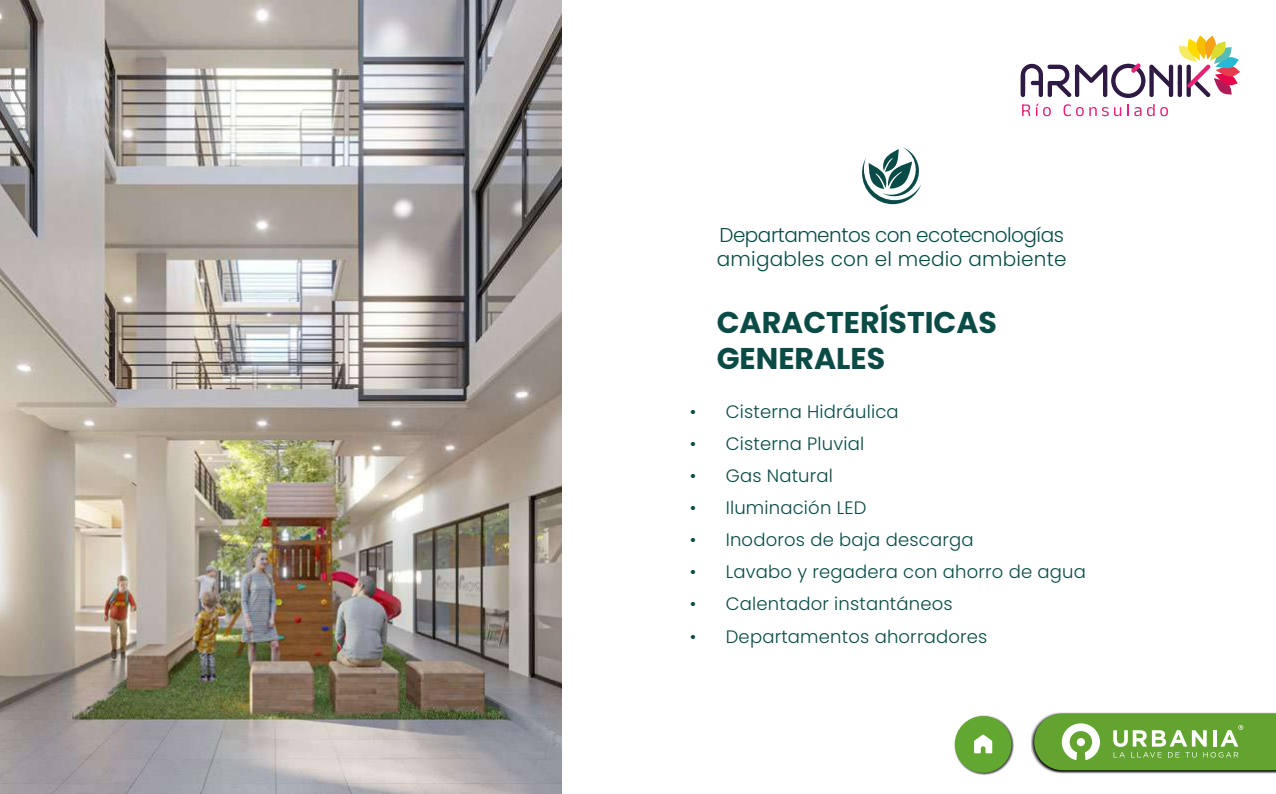
<style>
.page{position:relative;width:1276px;height:794px;background:#fff}
.page>*{position:absolute;margin:0;border:0;box-sizing:border-box;transform-origin:0 0}
.t1{font:700 30px/36px "Poppins";color:#0a4b46}
.t2{font:300 20px/24px "Poppins";letter-spacing:-.025em;color:#094b46}
.t3{font:300 18px "Poppins";letter-spacing:.01em;color:#0a4b46}
</style>
<div class="page">
<img style="left:0;top:0;width:561px;height:794px">
<svg style="left:862px;top:147px;width:59px;height:57px"></svg>
<svg style="left:1020px;top:35px;width:220px;height:63px"></svg>
<svg style="left:1022px;top:104px;width:8px;height:12px"></svg>
<svg style="left:1036px;top:104px;width:14px;height:12px"></svg>
<svg style="left:1063px;top:104px;width:20px;height:12px"></svg>
<svg style="left:1089px;top:107px;width:7px;height:9px"></svg>
<svg style="left:1102px;top:107px;width:6px;height:9px"></svg>
<svg style="left:1114px;top:107px;width:7px;height:9px"></svg>
<svg style="left:1127px;top:104px;width:1px;height:12px"></svg>
<svg style="left:1134px;top:107px;width:7px;height:9px"></svg>
<svg style="left:1147px;top:104px;width:7px;height:12px"></svg>
<svg style="left:1160px;top:107px;width:8px;height:9px"></svg>
<div style="left:954px;top:715px;width:60px;height:60px;background:#000;opacity:.75"></div>
<div style="left:954px;top:716px;width:57px;height:57px;background:#62a730;border-radius:50%"></div>
<svg style="left:974px;top:734px;width:18px;height:19px"></svg>
<div style="left:1031px;top:712px;width:245px;height:61px;background:#000;opacity:.8"></div>
<svg style="left:1034px;top:713px;width:242px;height:57px;background:#7aaf4f"></svg>
<p class="t2" style="left:717px;top:223px;width:351px">Departamentos con ecotecnologías amigables con el medio ambiente</p>
<h1 class="t1" style="left:716px;top:304px;width:282px">CARACTERÍSTICAS<br>GENERALES</h1>
<p class="t3" style="left:690px;top:401px;width:210px">• Cisterna Hidráulica</p>
<p class="t3" style="left:690px;top:433px;width:176px">• Cisterna Pluvial</p>
<p class="t3" style="left:690px;top:466px;width:145px">• Gas Natural</p>
<p class="t3" style="left:690px;top:498px;width:178px">• Iluminación LED</p>
<p class="t3" style="left:690px;top:530px;width:285px">• Inodoros de baja descarga</p>
<p class="t3" style="left:690px;top:562px;width:398px">• Lavabo y regadera con ahorro de agua</p>
<p class="t3" style="left:690px;top:594px;width:264px">• Calentador instantáneos</p>
<p class="t3" style="left:690px;top:626px;width:299px">• Departamentos ahorradores</p>
</div>
